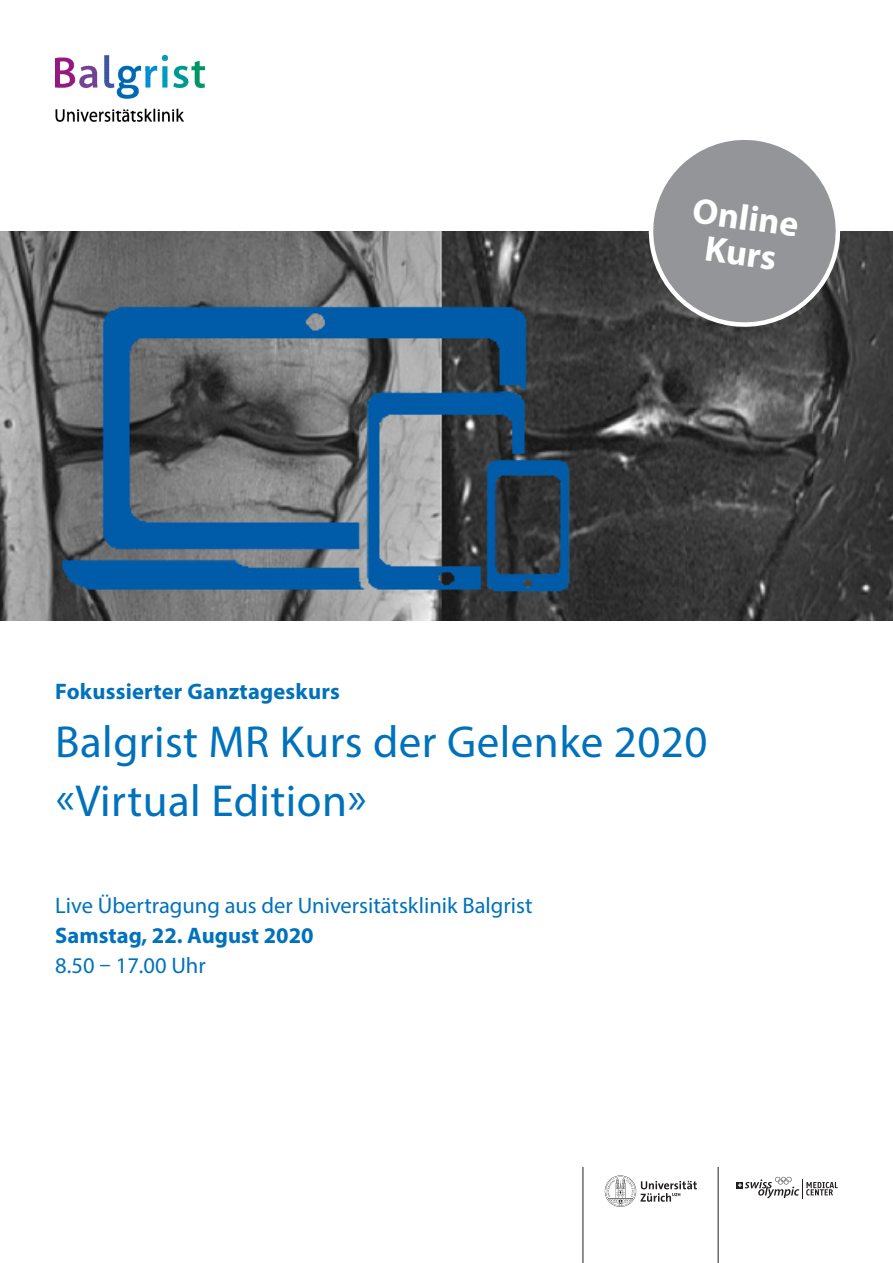
<style>
.page{position:relative;width:893px;height:1263px;background:#fff}
.page>*{position:absolute;margin:0;border:0;box-sizing:border-box;transform-origin:0 0}
.Titel_A4_30pt{font:45px "Myriad Pro";letter-spacing:.01em;color:#0072bc}
.t1{font:700 36px "Myriad Pro";color:#fff}
.Titel_A4_30pt-2{font:22.5px/30px "Myriad Pro";color:#0072bc}
.Spitztitel_Übersch{font:700 22.5px "Myriad Pro";letter-spacing:.01em;color:#0072bc}
.s1{font-weight:700}
</style>
<div class="page">
<img style="left:0;top:231px;width:893px;height:390px">
<svg style="left:640px;top:140px;width:209px;height:191px"></svg>
<img style="left:55px;top:55px;width:149px;height:66px">
<hr style="left:583px;top:1167px;width:1px;height:96px;background:#231f20">
<hr style="left:718px;top:1167px;width:1px;height:96px;background:#231f20">
<svg style="left:737px;top:1177px;width:101px;height:21px"></svg>
<svg style="left:605px;top:1175px;width:92px;height:32px"></svg>
<p class="Spitztitel_Übersch" style="left:55px;top:677px;width:286px">Fokussierter Ganztageskurs</p>
<p class="t1" style="left:696px;top:187px;width:108px;rotate:8deg">Online</p>
<p class="t1" style="left:708px;top:225px;width:73px;rotate:8deg">Kurs</p>
<p class="Titel_A4_30pt" style="left:55px;top:714px;width:654px">Balgrist MR Kurs der Gelenke 2020</p>
<p class="Titel_A4_30pt" style="left:56px;top:773px;width:313px">«Virtual Edition»</p>
<p class="Titel_A4_30pt-2" style="left:55px;top:890px;width:479px">Live Übertragung aus der Universitätsklinik Balgrist<br><span class="s1">Samstag, 22. August 2020<br></span>8.50 – 17.00 Uhr</p>
</div>
